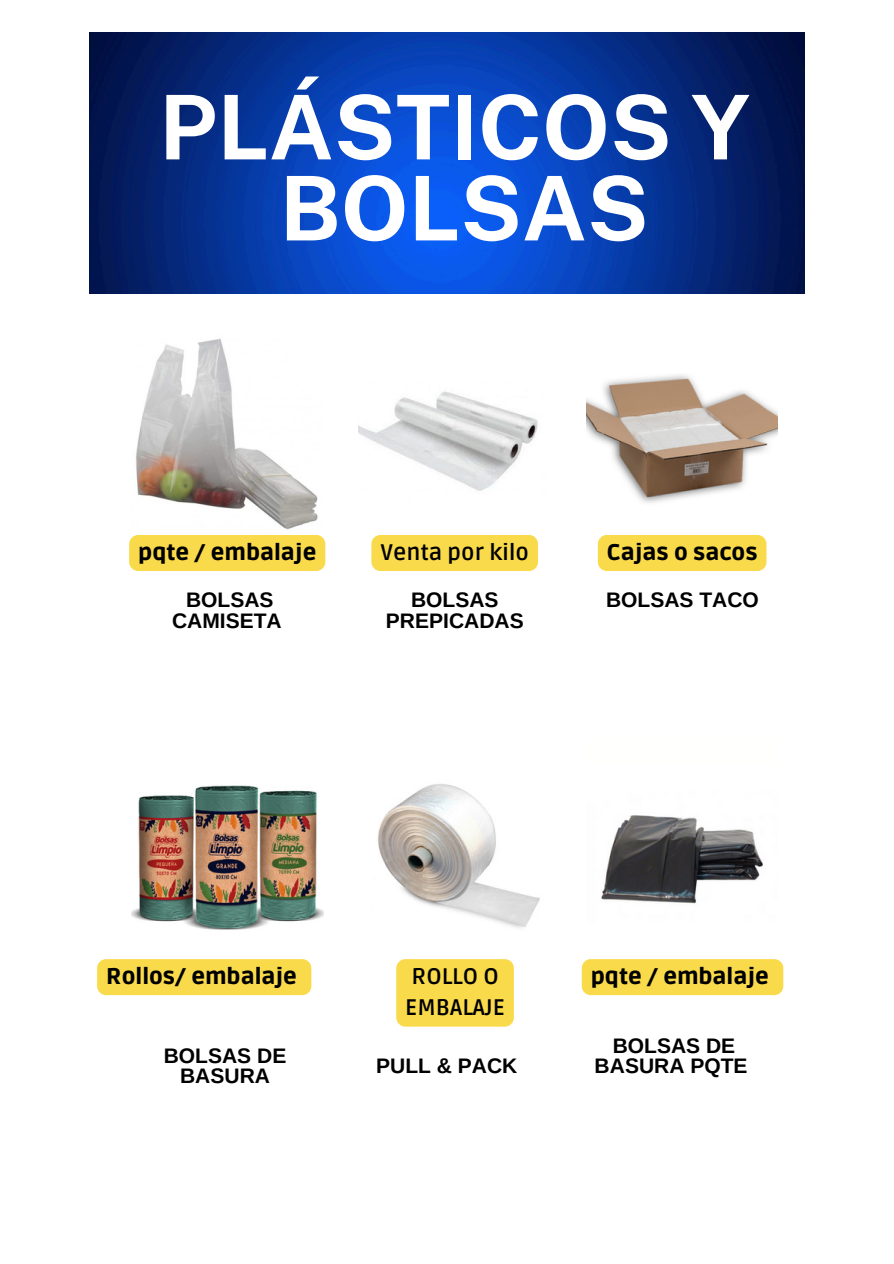
<style>
.page{position:relative;width:894px;height:1264px;background:#fff}
.page>*{position:absolute;margin:0;border:0;box-sizing:border-box;transform-origin:0 0}
.t1{font:700 89.1px/81px "Public Sans";color:#fff;text-align:center}
.t2{font:900 22.5px "Ruda";color:#000}
.t3{font:700 22.5px/31.5px "Ruda";color:#000}
.t4{font:700 21px/20.2px "Arimo";color:#000;text-align:center}
</style>
<div class="page">
<img style="left:131px;top:338px;width:192px;height:200px">
<img style="left:132px;top:785px;width:191px;height:191px">
<img style="left:359px;top:391px;width:179px;height:150px">
<img style="left:378px;top:784px;width:162px;height:192px">
<img style="left:586px;top:374px;width:191px;height:178px">
<img style="left:601px;top:815px;width:162px;height:89px">
<img style="left:89px;top:33px;width:715px;height:261px">
<div style="left:129px;top:535px;width:196px;height:36px;background:#f9da4a;border-radius:9px"></div>
<div style="left:371px;top:535px;width:167px;height:36px;background:#f9da4a;border-radius:9px"></div>
<div style="left:396px;top:959px;width:117px;height:67px;background:#f9da4a;border-radius:9px"></div>
<div style="left:597px;top:535px;width:169px;height:36px;background:#f9da4a;border-radius:9px"></div>
<div style="left:581px;top:959px;width:202px;height:36px;background:#f9da4a;border-radius:9px"></div>
<div style="left:97px;top:959px;width:214px;height:36px;background:#f9da4a;border-radius:9px"></div>
<h2 class="t1" style="left:159px;top:87px;width:592px">PLÁSTICOS Y<br>BOLSAS</h2>
<h1 class="t2" style="left:138px;top:539px;width:179px">pqte / embalaje</h1>
<p class="t3" style="left:380px;top:537px;width:150px">Venta por kilo</p>
<p class="t2" style="left:606px;top:539px;width:152px">Cajas o sacos</p>
<h2 class="t4" style="left:172px;top:590px;width:111px">BOLSAS<br>CAMISETA</h2>
<h2 class="t4" style="left:386px;top:590px;width:139px">BOLSAS<br>PREPICADAS</h2>
<h2 class="t4" style="left:606px;top:590px;width:154px">BOLSAS TACO</h2>
<h2 class="t2" style="left:106px;top:963px;width:192px">Rollos/ embalaje</h2>
<p class="t4" style="left:164px;top:1045px;width:124px">BOLSAS DE<br>BASURA</p>
<p class="t3" style="left:405px;top:961px;width:101px">ROLLO O<br>EMBALAJE</p>
<h2 class="t4" style="left:376px;top:1055px;width:143px">PULL &amp; PACK</h2>
<h2 class="t2" style="left:590px;top:963px;width:179px">pqte / embalaje</h2>
<p class="t4" style="left:594px;top:1035px;width:154px">BOLSAS DE<br>BASURA PQTE</p>
</div>
